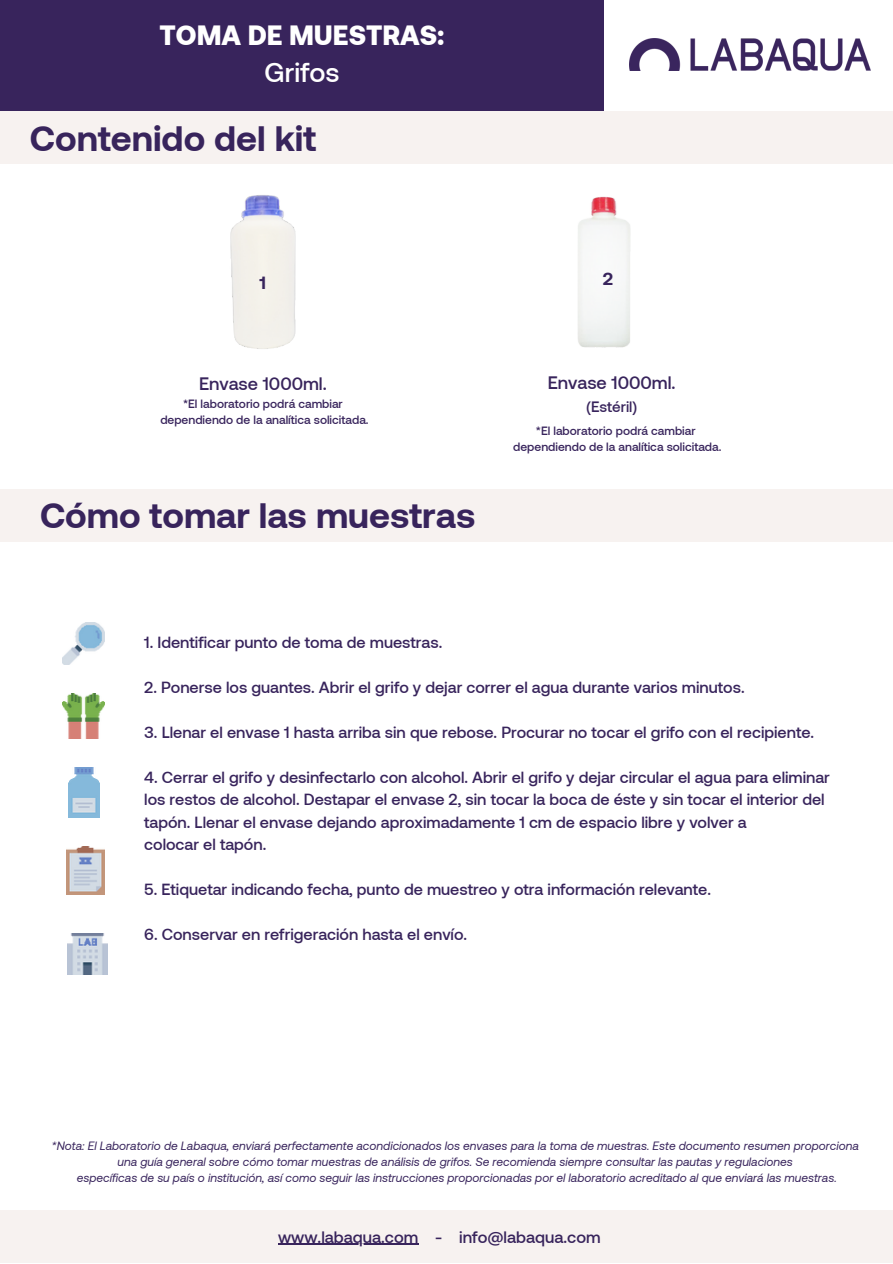
<style>
.page{position:relative;width:893px;height:1264px;background:#fff}
.page>*{position:absolute;margin:0;border:0;box-sizing:border-box;transform-origin:0 0}
.t1{font:700 36px "Aeonik";color:#38245c}
.t2{font:900 27.15px "Aeonik";color:#fff}
.t3{font:500 27.15px "Aeonik";color:#fff}
.t4{font:500 18px "Aeonik";color:#38245c}
.t5{font:700 18px "Aeonik";color:#38245c}
.t6{font:500 16.5px "Aeonik";color:#38245c}
.t7{font:500 16.05px/22.5px "Aeonik";color:#38245c}
.t8{font:500 15px "Aeonik";color:#38245c}
.t9{font:italic 12px "Aeonik";color:#38245c}
.t10{font:500 12px "Aeonik";color:#38245c}
</style>
<div class="page">
<div style="left:0;top:1210px;width:892px;height:52px;background:#f7f2f0"></div>
<hr style="left:278px;top:1243px;width:140px;height:1px;background:#38245c">
<img style="left:629px;top:39px;width:241px;height:31px">
<div style="left:0;top:0;width:603px;height:111px;background:#38245c"></div>
<div style="left:0;top:111px;width:892px;height:52px;background:#f7f2f0"></div>
<div style="left:0;top:490px;width:892px;height:52px;background:#f7f2f0"></div>
<img style="left:578px;top:196px;width:53px;height:152px">
<img style="left:176px;top:163px;width:173px;height:186px">
<img style="left:63px;top:623px;width:41px;height:41px">
<img style="left:63px;top:694px;width:41px;height:45px">
<img style="left:69px;top:767px;width:30px;height:50px">
<img style="left:67px;top:933px;width:41px;height:41px">
<img style="left:66px;top:846px;width:39px;height:48px">
<p class="t2" style="left:160px;top:18px;width:286px">TOMA DE MUESTRAS:</p>
<p class="t3" style="left:264px;top:55px;width:76px">Grifos</p>
<p class="t1" style="left:30px;top:115px;width:288px">Contenido del kit</p>
<p class="t5" style="left:259px;top:271px;width:8px">1</p>
<p class="t5" style="left:602px;top:267px;width:12px">2</p>
<p class="t4" style="left:199px;top:372px;width:129px">Envase 1000ml.</p>
<p class="t10" style="left:183px;top:396px;width:161px">*El laboratorio podrá cambiar</p>
<p class="t10" style="left:160px;top:412px;width:210px">dependiendo de la analítica solicitada.</p>
<p class="t1" style="left:40px;top:492px;width:437px">Cómo tomar las muestras</p>
<p class="t4" style="left:547px;top:371px;width:129px">Envase 1000ml.</p>
<p class="t8" style="left:586px;top:396px;width:52px">(Estéril)</p>
<p class="t10" style="left:536px;top:423px;width:161px">*El laboratorio podrá cambiar</p>
<p class="t10" style="left:513px;top:439px;width:210px">dependiendo de la analítica solicitada.</p>
<p class="t7" style="left:144px;top:630px;width:300px">1. Identificar punto de toma de muestras.</p>
<p class="t7" style="left:144px;top:675px;width:602px">2. Ponerse los guantes. Abrir el grifo y dejar correr el agua durante varios minutos.</p>
<p class="t7" style="left:144px;top:720px;width:671px">3. Llenar el envase 1 hasta arriba sin que rebose. Procurar no tocar el grifo con el recipiente.</p>
<p class="t7" style="left:144px;top:765px;width:687px">4. Cerrar el grifo y desinfectarlo con alcohol. Abrir el grifo y dejar circular el agua para eliminar los restos de alcohol. Destapar el envase 2, sin tocar la boca de éste y sin tocar el interior del tapón. Llenar el envase dejando aproximadamente 1 cm de espacio libre y volver a</p>
<p class="t7" style="left:144px;top:832px;width:124px">colocar el tapón.</p>
<p class="t7" style="left:144px;top:877px;width:568px">5. Etiquetar indicando fecha, punto de muestreo y otra información relevante.</p>
<p class="t7" style="left:144px;top:922px;width:324px">6. Conservar en refrigeración hasta el envío.</p>
<p class="t9" style="left:52px;top:1137px;width:808px">*Nota: El Laboratorio de Labaqua, enviará perfectamente acondicionados los envases para la toma de muestras. Este documento resumen proporciona</p>
<p class="t9" style="left:118px;top:1153px;width:676px">una guía general sobre cómo tomar muestras de análisis de grifos. Se recomienda siempre consultar las pautas y regulaciones</p>
<p class="t9" style="left:77px;top:1169px;width:761px">específicas de su país o institución, así como seguir las instrucciones proporcionadas por el laboratorio acreditado al que enviará las muestras.</p>
<p class="t6" style="left:278px;top:1226px;width:324px">www.labaqua.com - info@labaqua.com</p>
</div>
